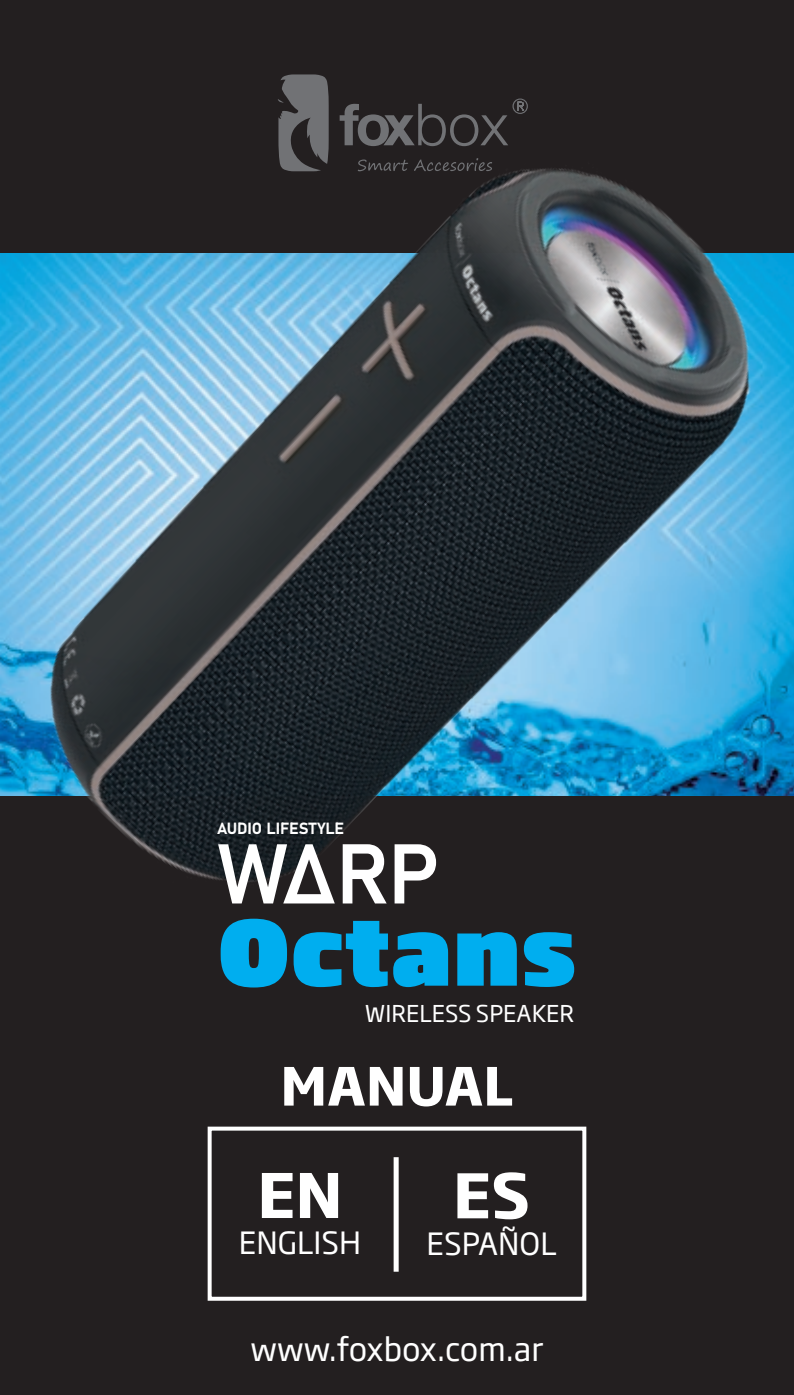
<style>
.page{position:relative;width:794px;height:1395px;background:#231f20}
.page>*{position:absolute;margin:0;border:0;box-sizing:border-box;transform-origin:0 0}
.t1{font:900 87.6px "Soho Gothic Pro";color:#00aeef}
.t2{font:700 60.4px "Soho Gothic Pro";color:#fff}
.t3{font:700 52px "Soho Gothic Pro";color:#fff}
.t4{font:32px "Soho Gothic Pro";color:#fff}
.t5{font:30.4px "Soho Gothic Pro";color:#fff}
.t6{font:22.8px "Soho Gothic Pro";color:#fff}
.t7{font:16px "Bahnschrift";color:#fff}
</style>
<div class="page">
<div style="left:393px;top:1157px;width:6px;height:114px;background:#fff"></div>
<div style="left:208px;top:1126px;width:378px;height:174px;border:4px solid #fff"></div>
<img style="left:0;top:74px;width:794px;height:830px">
<svg style="left:218px;top:844px;width:117px;height:59px"></svg>
<svg style="left:343px;top:844px;width:44px;height:59px"></svg>
<svg style="left:394px;top:844px;width:42px;height:59px"></svg>
<p class="t7" style="left:217px;top:816px;width:129px">AUDIO LIFESTYLE</p>
<h1 class="t1" style="left:217px;top:881px;width:361px">Octans</h1>
<p class="t6" style="left:365px;top:996px;width:211px">WIRELESS SPEAKER</p>
<h3 class="t3" style="left:280px;top:1045px;width:234px">MANUAL</h3>
<h2 class="t2" style="left:257px;top:1147px;width:87px">EN</h2>
<p class="t5" style="left:239px;top:1219px;width:124px">ENGLISH</p>
<h2 class="t2" style="left:453px;top:1148px;width:79px">ES</h2>
<p class="t5" style="left:426px;top:1220px;width:132px">ESPAÑOL</p>
<p class="t4" style="left:250px;top:1324px;width:294px">www.foxbox.com.ar</p>
</div>
